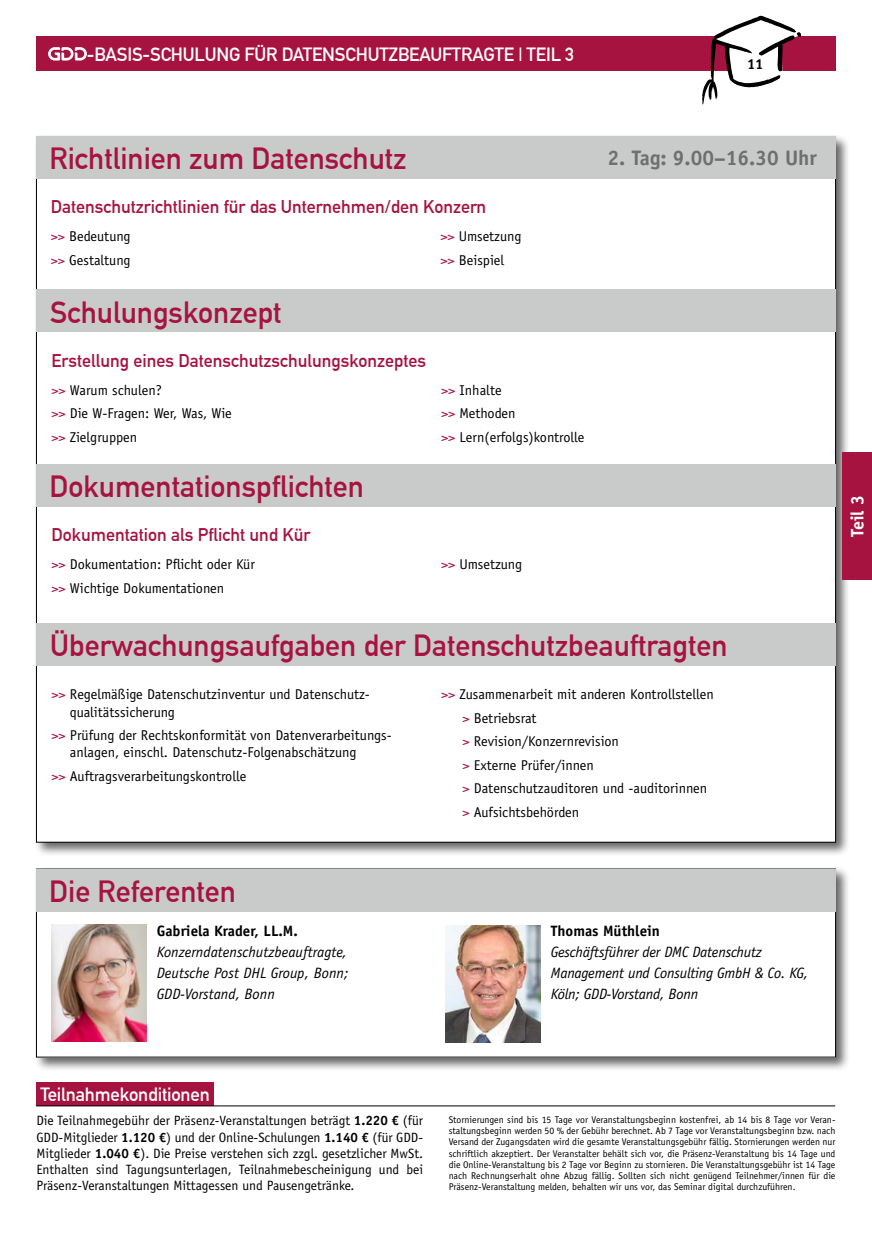
<style>
.page{position:relative;width:872px;height:1234px;background:#fff}
.page>*{position:absolute;margin:0;border:0;box-sizing:border-box;transform-origin:0 0}
.t1{font:700 30px "DIN Alternate";color:#a71341}
.t2{font:700 21px "Officina Sans Std";color:#6f6f6e}
.t3{font:700 18.75px "DIN Alternate";letter-spacing:-.01em;color:#fff}
.t4{font:700 18px "DIN Alternate";color:#a71341}
.t5{font:700 18px "Officina Sans Std";color:#fff}
.t6{font:italic 15px/21px "Officina Sans Std";letter-spacing:-.015em;color:#000;text-align:justify}
.t7{font:700 15px "Officina Sans Std";color:#000}
.t8{font:700 14.55px "Officina Sans Std";color:#000}
.t9{font:14.25px/23.5px "Officina Sans Std";color:#000}
.t10{font:13.5px/16.2px "Officina Sans Std";color:#000;text-align:justify}
.t11{font:9.75px/11.2px "Officina Sans Std";color:#000;text-align:justify}
.s1{color:#a71341}
.s2{font-weight:700}
</style>
<div class="page">
<div style="left:34px;top:134px;width:816px;height:722px;background:#000;opacity:.6"></div>
<div style="left:36px;top:136px;width:799px;height:706px;background:#fff"></div>
<div style="left:36px;top:136px;width:799px;height:43px;background:#c9caca"></div>
<div style="left:36px;top:289px;width:799px;height:43px;background:#c9caca"></div>
<div style="left:36px;top:464px;width:799px;height:42px;background:#c9caca"></div>
<div style="left:36px;top:36px;width:800px;height:34px;background:#a71341"></div>
<svg style="left:702px;top:16px;width:99px;height:89px"></svg>
<svg style="left:48px;top:47px;width:39px;height:13px"></svg>
<div style="left:34px;top:865px;width:816px;height:206px;background:#000;opacity:.6"></div>
<div style="left:36px;top:868px;width:799px;height:188px;background:#fff"></div>
<div style="left:36px;top:868px;width:800px;height:43px;background:#c9caca"></div>
<div style="left:36px;top:1082px;width:178px;height:23px;background:#a71341"></div>
<img style="left:51px;top:924px;width:95px;height:117px">
<img style="left:445px;top:925px;width:95px;height:117px">
<div style="left:36px;top:623px;width:800px;height:43px;background:#c9caca"></div>
<div style="left:842px;top:452px;width:30px;height:127px;background:#a71341"></div>
<hr style="left:36px;top:1105px;width:799px;height:1px;background:#000">
<h3 class="t3" style="left:87px;top:40px;width:489px">-BASIS-SCHULUNG FÜR DATENSCHUTZBEAUFTRAGTE | TEIL 3</h3>
<h3 class="t8" style="left:747px;top:55px;width:18px">11</h3>
<h1 class="t1" style="left:49px;top:136px;width:358px">Richtlinien zum Datenschutz</h1>
<h3 class="t4" style="left:51px;top:193px;width:437px">Datenschutzrichtlinien für das Unternehmen/den Konzern</h3>
<h3 class="t9" style="left:51px;top:224px;width:81px"><span class="s1">&gt;&gt;</span> Bedeutung <span class="s1">&gt;&gt;</span> Gestaltung</h3>
<h3 class="t9" style="left:440px;top:224px;width:83px"><span class="s1">&gt;&gt;</span> Umsetzung <span class="s1">&gt;&gt;</span> Beispiel</h3>
<h1 class="t1" style="left:50px;top:289px;width:233px">Schulungskonzept</h1>
<h3 class="t4" style="left:51px;top:347px;width:376px">Erstellung eines Datenschutzschulungskonzeptes</h3>
<h3 class="t9" style="left:51px;top:378px;width:182px"><span class="s1">&gt;&gt;</span> Warum schulen?<br><span class="s1">&gt;&gt;</span> Die W-Fragen: Wer, Was, Wie <span class="s1">&gt;&gt;</span> Zielgruppen</h3>
<h3 class="t9" style="left:441px;top:378px;width:145px"><span class="s1">&gt;&gt;</span> Inhalte<br><span class="s1">&gt;&gt;</span> Methoden<br><span class="s1">&gt;&gt;</span> Lern(erfolgs)kontrolle</h3>
<h1 class="t1" style="left:49px;top:463px;width:316px">Dokumentationspflichten</h1>
<h3 class="t4" style="left:51px;top:521px;width:260px">Dokumentation als Pflicht und Kür</h3>
<h3 class="t9" style="left:51px;top:552px;width:205px"><span class="s1">&gt;&gt;</span> Dokumentation: Pflicht oder Kür <span class="s1">&gt;&gt;</span> Wichtige Dokumentationen</h3>
<h3 class="t9" style="left:441px;top:552px;width:83px"><span class="s1">&gt;&gt;</span> Umsetzung</h3>
<h2 class="t2" style="left:607px;top:145px;width:211px">2. Tag: 9.00–16.30 Uhr</h2>
<h1 class="t1" style="left:50px;top:623px;width:679px">Überwachungsaufgaben der Datenschutzbeauftragten</h1>
<h3 class="t9" style="left:70px;top:686px;width:301px;line-height:17.1px;text-indent:-18px"><span class="s1">&gt;&gt;</span> Regelmäßige Datenschutzinventur und Datenschutz&shy;qualitätssicherung</h3>
<h3 class="t9" style="left:70px;top:726px;width:323px;line-height:17.1px;text-indent:-18px"><span class="s1">&gt;&gt;</span> Prüfung der Rechtskonformität von Datenverarbeitungs&shy;anlagen, einschl. Datenschutz-Folgenabschätzung</h3>
<h3 class="t9" style="left:51px;top:763px;width:196px"><span class="s1">&gt;&gt;</span> Auftragsverarbeitungskontrolle</h3>
<h1 class="t1" style="left:49px;top:868px;width:188px">Die Referenten</h1>
<h3 class="t7" style="left:157px;top:921px;width:143px">Gabriela Krader, LL.M.</h3>
<h3 class="t6" style="left:157px;top:941px;width:193px">Konzerndatenschutzbeauftragte, Deutsche Post DHL Group, Bonn; GDD-Vorstand, Bonn</h3>
<h3 class="t9" style="left:462px;top:682px;width:253px;text-indent:-21px"><span class="s1">&gt;&gt;</span> Zusammenarbeit mit anderen Kontrollstellen <span class="s1">&gt;</span> Betriebsrat<br><span class="s1">&gt;</span> Revision/Konzernrevision<br><span class="s1">&gt;</span> Externe Prüfer/innen<br><span class="s1">&gt;</span> Datenschutzauditoren und -auditorinnen <span class="s1">&gt;</span> Aufsichtsbehörden</h3>
<h3 class="t7" style="left:551px;top:921px;width:111px">Thomas Müthlein</h3>
<h3 class="t6" style="left:551px;top:941px;width:259px;text-align:left">Geschäftsführer der DMC Datenschutz<br>Management und Consulting GmbH &amp; Co. KG,<br>Köln; GDD-Vorstand, Bonn</h3>
<h3 class="t5" style="left:846px;top:537px;width:44px;rotate:-90deg">Teil 3</h3>
<h3 class="t3" style="left:40px;top:1080px;width:171px">Teilnahmekonditionen</h3>
<p class="t10" style="left:36px;top:1112px;width:388px">Die Teilnahmegebühr der Präsenz-Veranstaltungen beträgt <span class="s2">1.220 €</span> (für GDD-Mitglieder <span class="s2">1.120 €</span>) und der Online-Schulungen <span class="s2">1.140 €</span> (für GDD-Mitglieder <span class="s2">1.040 €</span>). Die Preise verstehen sich zzgl. gesetzlicher MwSt.<br>Enthalten sind Tagungsunterlagen, Teilnahmebescheinigung und bei Präsenz-Veranstaltungen Mittagessen und Pausengetränke.</p>
<p class="t11" style="left:448px;top:1113px;width:388px">Stornierungen sind bis 15 Tage vor Veranstaltungsbeginn kostenfrei, ab 14 bis 8 Tage vor Veran&shy;staltungsbeginn werden 50 % der Gebühr berechnet. Ab 7 Tage vor Veranstaltungsbeginn bzw. nach Versand der Zugangsdaten wird die gesamte Veranstaltungsgebühr fällig. Stornierungen werden nur schriftlich akzeptiert. Der Veranstalter behält sich vor, die Präsenz-Veranstaltung bis 14 Tage und die Online-Veranstaltung bis 2 Tage vor Beginn zu stornieren. Die Veranstaltungsgebühr ist 14 Tage nach Rechnungserhalt ohne Abzug fällig. Sollten sich nicht genügend Teilnehmer/innen für die Präsenz-Veranstaltung melden, behalten wir uns vor, das Seminar digital durchzuführen.</p>
</div>
